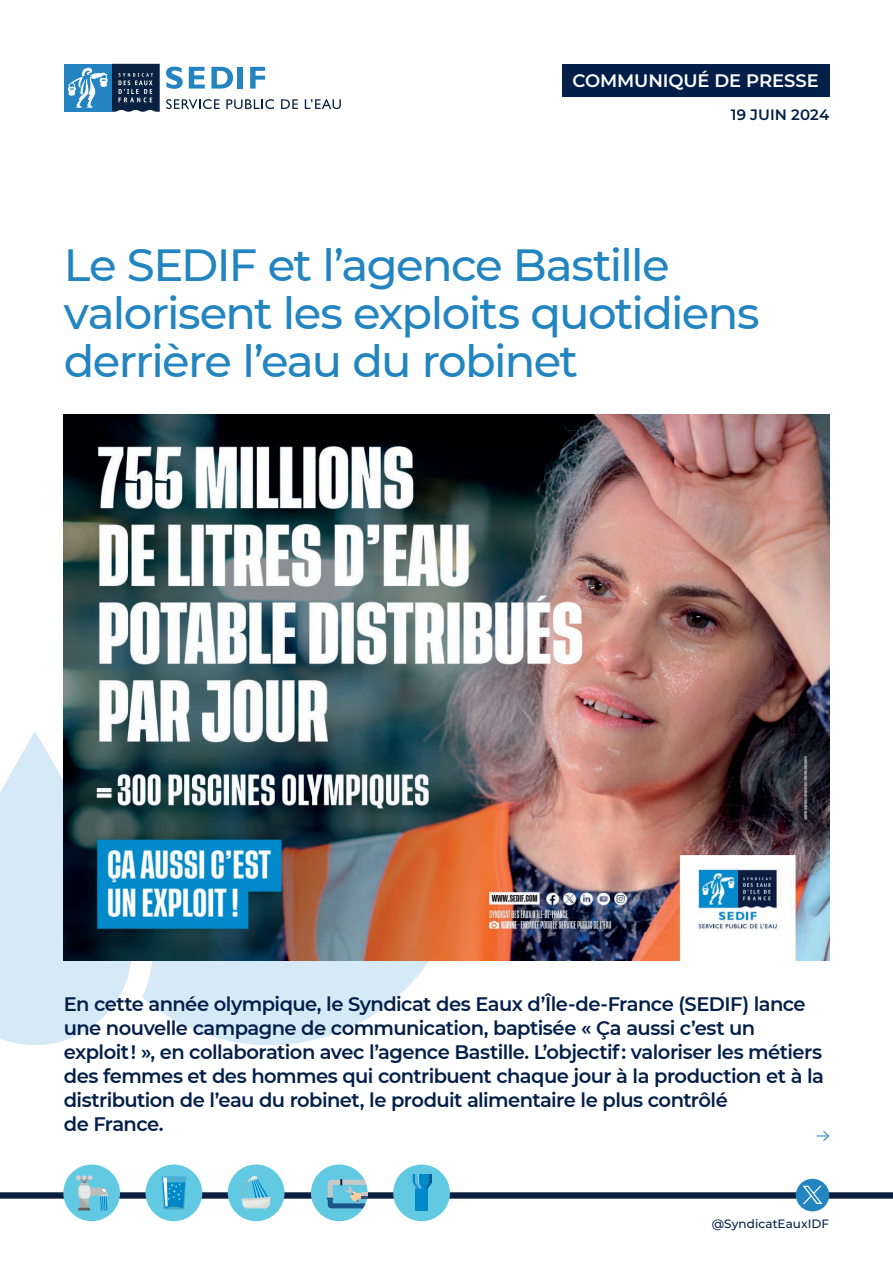
<style>
.page{position:relative;width:893px;height:1263px;background:#fff}
.page>*{position:absolute;margin:0;border:0;box-sizing:border-box;transform-origin:0 0}
.t1{font:500 45px/48px "Montserrat";letter-spacing:-.035em;color:#2385c0}
.t2{font:600 19.5px/24px "Montserrat";letter-spacing:-.03em;color:#031f49}
.t3{font:600 18px "Montserrat";letter-spacing:-.01em;color:#fff}
.t4{font:600 15px "Montserrat";color:#031f49}
.t5{font:500 12px "Montserrat";letter-spacing:.005em;color:#031f49}
</style>
<div class="page">
<svg style="left:0;top:465px;width:429px;height:580px"></svg>
<div style="left:562px;top:64px;width:267px;height:33px;background:#031f49"></div>
<div style="left:0;top:1192px;width:893px;height:7px;background:#0d1f3f"></div>
<div style="left:146px;top:1164px;width:56px;height:57px;background:#61cae2;border-radius:50%"></div>
<svg style="left:161px;top:1176px;width:26px;height:33px"></svg>
<div style="left:63px;top:1164px;width:57px;height:57px;background:#61cae2;border-radius:50%"></div>
<svg style="left:76px;top:1175px;width:32px;height:35px"></svg>
<div style="left:393px;top:1164px;width:57px;height:57px;background:#61cae2;border-radius:50%"></div>
<div style="left:416px;top:1188px;width:12px;height:23px;background:#0089c8"></div>
<svg style="left:411px;top:1174px;width:21px;height:14px"></svg>
<div style="left:228px;top:1164px;width:56px;height:57px;background:#61cae2;border-radius:50%"></div>
<svg style="left:241px;top:1176px;width:30px;height:34px"></svg>
<div style="left:311px;top:1164px;width:57px;height:57px;background:#61cae2;border-radius:50%"></div>
<svg style="left:327px;top:1179px;width:41px;height:29px"></svg>
<svg style="left:816px;top:1130px;width:14px;height:11px"></svg>
<div style="left:796px;top:1179px;width:33px;height:32px;background:#2385c0;border-radius:50%"></div>
<svg style="left:803px;top:1186px;width:19px;height:18px"></svg>
<img style="left:64px;top:415px;width:765px;height:545px">
<div style="left:64px;top:64px;width:48px;height:48px;background:#2384c1"></div>
<svg style="left:68px;top:64px;width:92px;height:48px"></svg>
<svg style="left:166px;top:99px;width:54px;height:10px"></svg>
<svg style="left:226px;top:99px;width:48px;height:10px"></svg>
<svg style="left:281px;top:99px;width:17px;height:10px"></svg>
<svg style="left:305px;top:99px;width:36px;height:10px"></svg>
<svg style="left:166px;top:67px;width:17px;height:22px"></svg>
<svg style="left:189px;top:67px;width:16px;height:22px"></svg>
<svg style="left:211px;top:67px;width:22px;height:22px"></svg>
<div style="left:237px;top:67px;width:6px;height:22px;background:#2384c1"></div>
<svg style="left:250px;top:67px;width:15px;height:22px"></svg>
<p class="t3" style="left:572px;top:68px;width:248px">COMMUNIQUÉ DE PRESSE</p>
<p class="t4" style="left:731px;top:105px;width:100px">19 JUIN 2024</p>
<h1 class="t1" style="left:64px;top:239px;width:697px">Le SEDIF et l’agence Bastille valorisent les exploits quotidiens derrière l’eau du robinet</h1>
<p class="t2" style="left:64px;top:991px;width:762px">En cette année olympique, le Syndicat des Eaux d’Île-de-France (SEDIF) lance une nouvelle campagne de communication, baptisée « Ça aussi c’est un exploit ! », en collaboration avec l’agence Bastille. L’objectif : valoriser les métiers des femmes et des hommes qui contribuent chaque jour à la production et à la distribution de l’eau du robinet, le produit alimentaire le plus contrôlé<br>de France.</p>
<p class="t5" style="left:712px;top:1215px;width:119px">@SyndicatEauxIDF</p>
</div>
